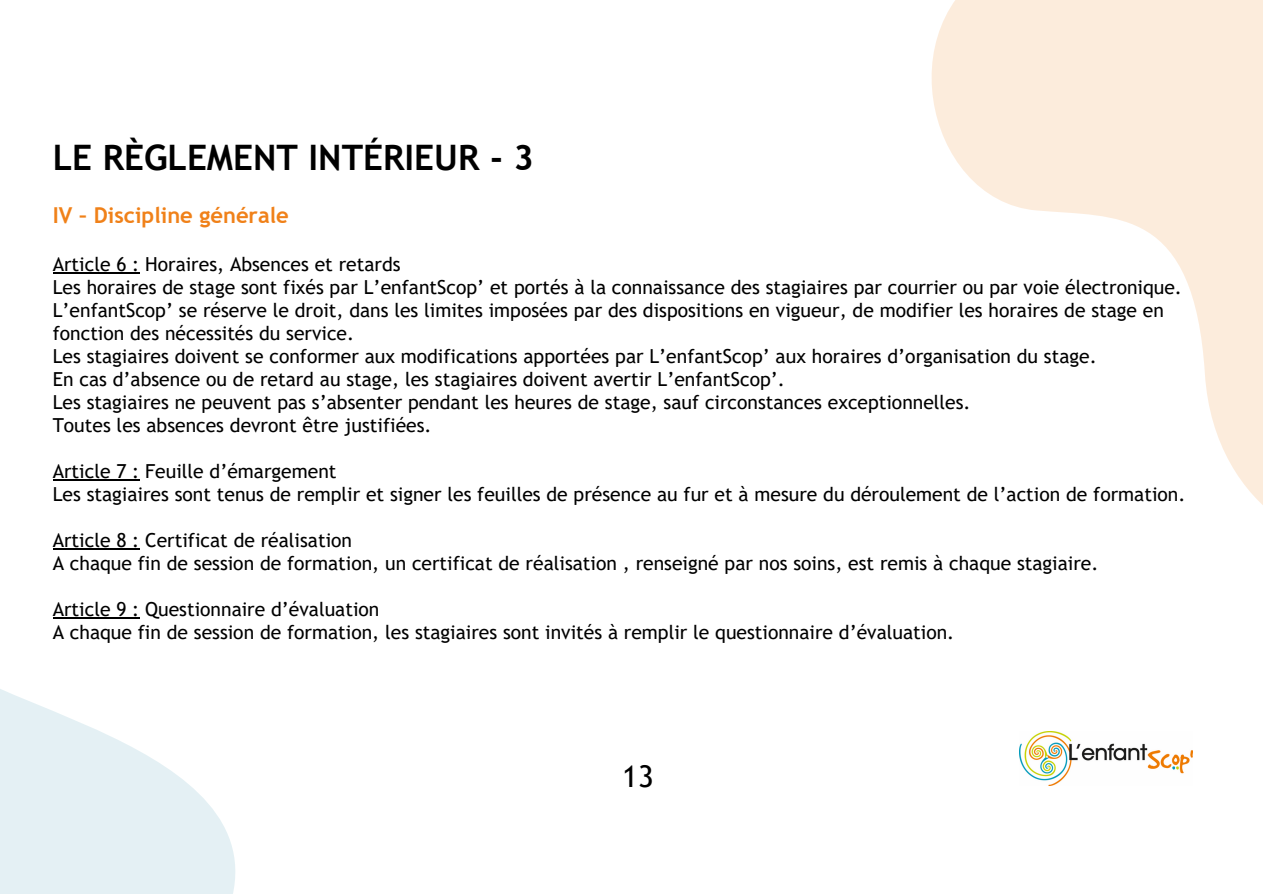
<style>
.page{position:relative;width:1263px;height:894px;background:#fff}
.page>*{position:absolute;margin:0;border:0;box-sizing:border-box;transform-origin:0 0}
.t1{font:700 35.1px "Trebuchet MS";color:#000}
.t2{font:30px "Trebuchet MS";color:#000}
.t3{font:700 21.9px "Trebuchet MS";color:#f08119}
.t4{font:19.35px/23px "Trebuchet MS";color:#000}
</style>
<div class="page">
<svg style="left:931px;top:0;width:332px;height:505px;fill:#fcecdc"></svg>
<svg style="left:0;top:479px;width:235px;height:414px"></svg>
<hr style="left:53px;top:272px;width:86px;height:1px;background:#000">
<hr style="left:53px;top:479px;width:86px;height:1px;background:#000">
<hr style="left:53px;top:548px;width:86px;height:1px;background:#000">
<hr style="left:53px;top:617px;width:86px;height:1px;background:#000">
<img style="left:1019px;top:731px;width:173px;height:54px">
<p class="t1" style="left:53px;top:137px;width:483px">LE RÈGLEMENT INTÉRIEUR - 3</p>
<p class="t3" style="left:53px;top:203px;width:237px">IV – Discipline générale</p>
<h1 class="t4" style="left:53px;top:252px;width:349px">Article 6 : Horaires, Absences et retards</h1>
<h2 class="t4" style="left:53px;top:275px;width:1131px">Les horaires de stage sont fixés par L’enfantScop’ et portés à la connaissance des stagiaires par courrier ou par voie électronique.<br>L’enfantScop’ se réserve le droit, dans les limites imposées par des dispositions en vigueur, de modifier les horaires de stage en fonction des nécessités du service.</h2>
<p class="t4" style="left:53px;top:344px;width:1045px">Les stagiaires doivent se conformer aux modifications apportées par L’enfantScop’ aux horaires d’organisation du stage.</p>
<p class="t4" style="left:53px;top:367px;width:734px">En cas d’absence ou de retard au stage, les stagiaires doivent avertir L’enfantScop’.</p>
<p class="t4" style="left:53px;top:390px;width:919px">Les stagiaires ne peuvent pas s’absenter pendant les heures de stage, sauf circonstances exceptionnelles.</p>
<p class="t4" style="left:53px;top:413px;width:380px">Toutes les absences devront être justifiées.</p>
<p class="t4" style="left:53px;top:459px;width:285px">Article 7 : Feuille d’émargement</p>
<p class="t4" style="left:53px;top:482px;width:1134px">Les stagiaires sont tenus de remplir et signer les feuilles de présence au fur et à mesure du déroulement de l’action de formation.</p>
<p class="t4" style="left:53px;top:528px;width:301px">Article 8 : Certificat de réalisation</p>
<p class="t4" style="left:53px;top:551px;width:1047px">A chaque fin de session de formation, un certificat de réalisation , renseigné par nos soins, est remis à chaque stagiaire.</p>
<p class="t4" style="left:53px;top:597px;width:328px">Article 9 : Questionnaire d’évaluation</p>
<p class="t4" style="left:53px;top:620px;width:903px">A chaque fin de session de formation, les stagiaires sont invités à remplir le questionnaire d’évaluation.</p>
<h2 class="t2" style="left:622px;top:758px;width:33px">13</h2>
</div>
